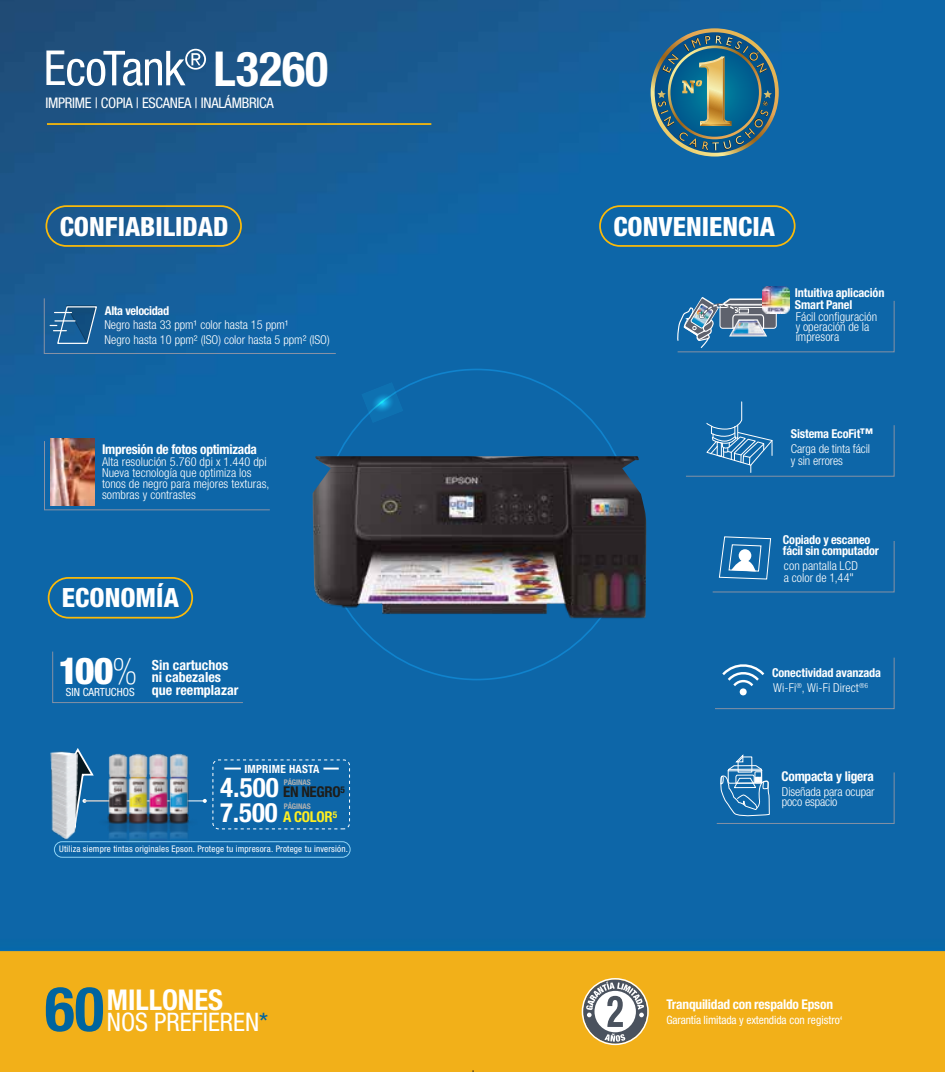
<style>
.page{position:relative;width:945px;height:1072px;background:#fff}
.page>*{position:absolute;margin:0;border:0;box-sizing:border-box;transform-origin:0 0}
.t1{font:condensed 48.3px "Helvetica Neue LT Std";color:#fff}
.t2{font:700 condensed 48.12px "Helvetica Neue LT Std";color:#fff}
.t3{font:900 condensed 37.1px "Helvetica Neue LT Std";color:#fff}
.t4{font:700 condensed 28.7px "Helvetica Neue LT Std";color:#fff}
.t5{font:700 condensed 26.95px "Helvetica Neue LT Std";color:#fff}
.t6{font:700 condensed 26.78px "Helvetica Neue LT Std";color:#fff}
.t7{font:800 condensed 26.6px "Helvetica Neue LT Std";color:#fff}
.t8{font:condensed 25.55px "Helvetica Neue LT Std";color:#fff}
.t9{font:700 condensed 14.88px "Helvetica Neue LT Std";letter-spacing:-.015em;color:#1d1d1b}
.t10{font:700 condensed 14.88px "Helvetica Neue LT Std";letter-spacing:-.015em;color:#ffef20}
.t11{font:condensed 14.7px "Helvetica Neue LT Std";letter-spacing:-.02em;color:#fff}
.t12{font:700 condensed 14px/12.2px "Helvetica Neue LT Std";color:#fff}
.t13{font:700 condensed 13.47px "Helvetica Neue LT Std";letter-spacing:-.02em;color:#fff}
.t14{font:300 condensed 12.25px/11.2px "Helvetica Neue LT Std";letter-spacing:.005em;color:#fff}
.t15{font:700 condensed 12.25px/11.2px "Helvetica Neue LT Std";letter-spacing:-.015em;color:#fff}
.t16{font:condensed 11.55px "Helvetica Neue LT Std";letter-spacing:-.01em;color:#fff}
.t17{font:700 condensed 11.38px "Helvetica Neue LT Std";letter-spacing:.02em;color:#fff}
.t18{font:condensed 11.2px "Helvetica Neue LT Std";color:#fff}
.t19{font:condensed 9.1px "Helvetica Neue LT Std";letter-spacing:.015em;color:#fff}
.t20{font:700 condensed 7.7px "Helvetica Neue LT Std";letter-spacing:-.01em;color:#b0b0b0}
.s1{font-size:13.47px}
.s2{font-family:"Helvetica Neue Thin Cond";font-weight:100}
.s3{font-size:61.6px;color:#00649f}
.s4{color:#00649f}
.s5{font-weight:300}
.s6{font-weight:300;font-size:11.9px}
</style>
<div class="page">
<img style="left:0;top:0;width:945px;height:951px">
<div style="left:0;top:951px;width:945px;height:120px;background:#f2b019"></div>
<div style="left:322px;top:369px;width:310px;height:310px;background:#0d66a8"></div>
<svg style="left:361px;top:382px;width:43px;height:41px;background:#0e72b2"></svg>
<img style="left:312px;top:456px;width:334px;height:173px">
<svg style="left:67px;top:49px;width:139px;height:37px"></svg>
<hr style="left:47px;top:123px;width:384px;height:2px;background:#fbba09">
<div style="left:599px;top:205px;width:197px;height:42px;border:2px solid #fbba09;border-radius:20px"></div>
<div style="left:45px;top:205px;width:197px;height:42px;border:2px solid #fbba09;border-radius:20px"></div>
<div style="left:48px;top:577px;width:145px;height:41px;border:2px solid #fbba09;border-radius:20px"></div>
<svg style="left:712px;top:536px;width:183px;height:57px;background:#1c6fac"></svg>
<svg style="left:685px;top:401px;width:210px;height:86px;background:#166baa"></svg>
<svg style="left:651px;top:28px;width:128px;height:128px"></svg>
<svg style="left:714px;top:656px;width:181px;height:168px;background:#156aaa"></svg>
<div style="left:44px;top:440px;width:227px;height:70px;background:#0d66a8"></div>
<img style="left:50px;top:439px;width:44px;height:66px">
<div style="left:52px;top:650px;width:192px;height:53px;background:#0d66a8"></div>
<img style="left:50px;top:750px;width:10px;height:91px">
<svg style="left:60px;top:746px;width:34px;height:99px;background:#709aba"></svg>
<svg style="left:203px;top:799px;width:4px;height:4px"></svg>
<hr style="left:85px;top:800px;width:120px;height:1px;background:#fff">
<img style="left:94px;top:734px;width:106px;height:118px">
<div style="left:213px;top:759px;width:137px;height:70px;border:1px dashed #fff;border-radius:6px"></div>
<svg style="left:224px;top:767px;width:17px;height:2px"></svg>
<svg style="left:323px;top:767px;width:16px;height:2px"></svg>
<div style="left:54px;top:841px;width:297px;height:16px;border:1px solid #90d4f6;border-radius:8px"></div>
<div style="left:673px;top:278px;width:121px;height:73px;background:#0d66a8"></div>
<svg style="left:677px;top:294px;width:218px;height:59px;background:#2d73a8"></svg>
<img style="left:763px;top:287px;width:26px;height:26px">
<svg style="left:43px;top:297px;width:294px;height:57px;background:#1764a0"></svg>
<svg style="left:582px;top:978px;width:67px;height:67px"></svg>
<img style="left:654px;top:32px;width:122px;height:121px">
<h1 class="t1" style="left:44px;top:40px;width:24px">E</h1>
<h2 class="t2" style="left:214px;top:40px;width:116px">L3260</h2>
<p class="t11" style="left:45px;top:95px;width:230px">IMPRIME | COPIA | ESCANEA | INALÁMBRICA</p>
<h3 class="t7" style="left:60px;top:210px;width:170px">CONFIABILIDAD</h3>
<h3 class="t7" style="left:613px;top:210px;width:163px">CONVENIENCIA</h3>
<p class="t15" style="left:105px;top:304px;width:66px">Alta velocidad</p>
<p class="t14" style="left:105px;top:334px;width:227px">Negro hasta 10 ppm² (ISO) color hasta 5 ppm² (ISO)</p>
<p class="t14" style="left:104px;top:318px;width:186px">Negro hasta 33 ppm¹ color hasta 15 ppm¹</p>
<p class="t15" style="left:795px;top:286px;width:91px;line-height:11.9px">Intuitiva aplicación<br>Smart Panel</p>
<p class="t14" style="left:796px;top:311px;width:83px;line-height:10.2px">Fácil configuración y operación de la impresora</p>
<p class="t13" style="left:102px;top:441px;width:157px">Impresión de fotos optimizada</p>
<p class="t14" style="left:102px;top:455px;width:169px">Alta resolución 5.760 dpi x 1.440 dpi<br>Nueva tecnología que optimiza los tonos de negro para mejores texturas, sombras y contrastes</p>
<p class="t15" style="left:791px;top:427px;width:84px">Sistema EcoFit<span class="s1">™</span></p>
<p class="t14" style="left:791px;top:442px;width:81px;line-height:12.2px">Carga de tinta fácil y sin errores</p>
<h3 class="t7" style="left:62px;top:581px;width:118px">ECONOMÍA</h3>
<h3 class="t3" style="left:59px;top:648px;width:80px">100<span class="s2">%</span></h3>
<p class="t18" style="left:66px;top:685px;width:70px">SIN CARTUCHOS</p>
<p class="t12" style="left:152px;top:659px;width:88px">Sin cartuchos ni cabezales que reemplazar</p>
<p class="t17" style="left:244px;top:761px;width:76px">IMPRIME HASTA</p>
<h3 class="t5" style="left:220px;top:771px;width:60px">4.500</h3>
<h3 class="t6" style="left:220px;top:795px;width:59px">7.500</h3>
<p class="t20" style="left:284px;top:802px;width:28px">PÁGINAS</p>
<p class="t20" style="left:284px;top:777px;width:28px">PÁGINAS</p>
<p class="t9" style="left:283px;top:782px;width:63px">EN NEGRO<sup>5</sup></p>
<p class="t10" style="left:283px;top:807px;width:56px">A COLOR<sup>5</sup></p>
<p class="t19" style="left:59px;top:843px;width:290px">Utiliza siempre tintas originales Epson. Protege tu impresora. Protege tu inversión.</p>
<h3 class="t4" style="left:45px;top:982px;width:180px"><span class="s3">60</span>MILLONES</h3>
<h3 class="t8" style="left:107px;top:1007px;width:163px">NOS PREFIEREN<span class="s4">*</span></h3>
<p class="t15" style="left:783px;top:533px;width:98px">Copiado y escaneo fácil sin computador</p>
<p class="t14" style="left:784px;top:559px;width:76px;line-height:12.2px">con pantalla LCD a color de 1,44"</p>
<p class="t15" style="left:772px;top:665px;width:110px;line-height:14.9px">Conectividad avanzada<br><span class="s5">Wi-Fi</span><sup>®</sup><span class="s6">,</span> <span class="s5">Wi-Fi Direct</span><sup>®6</sup></p>
<p class="t13" style="left:782px;top:768px;width:94px">Compacta y ligera</p>
<p class="t14" style="left:782px;top:786px;width:94px;line-height:10.3px">Diseñada para ocupar poco espacio</p>
<p class="t13" style="left:666px;top:996px;width:168px">Tranquilidad con respaldo Epson</p>
<p class="t16" style="left:666px;top:1012px;width:177px">Garantía limitada y extendida con registro<sup>4</sup></p>
</div>
